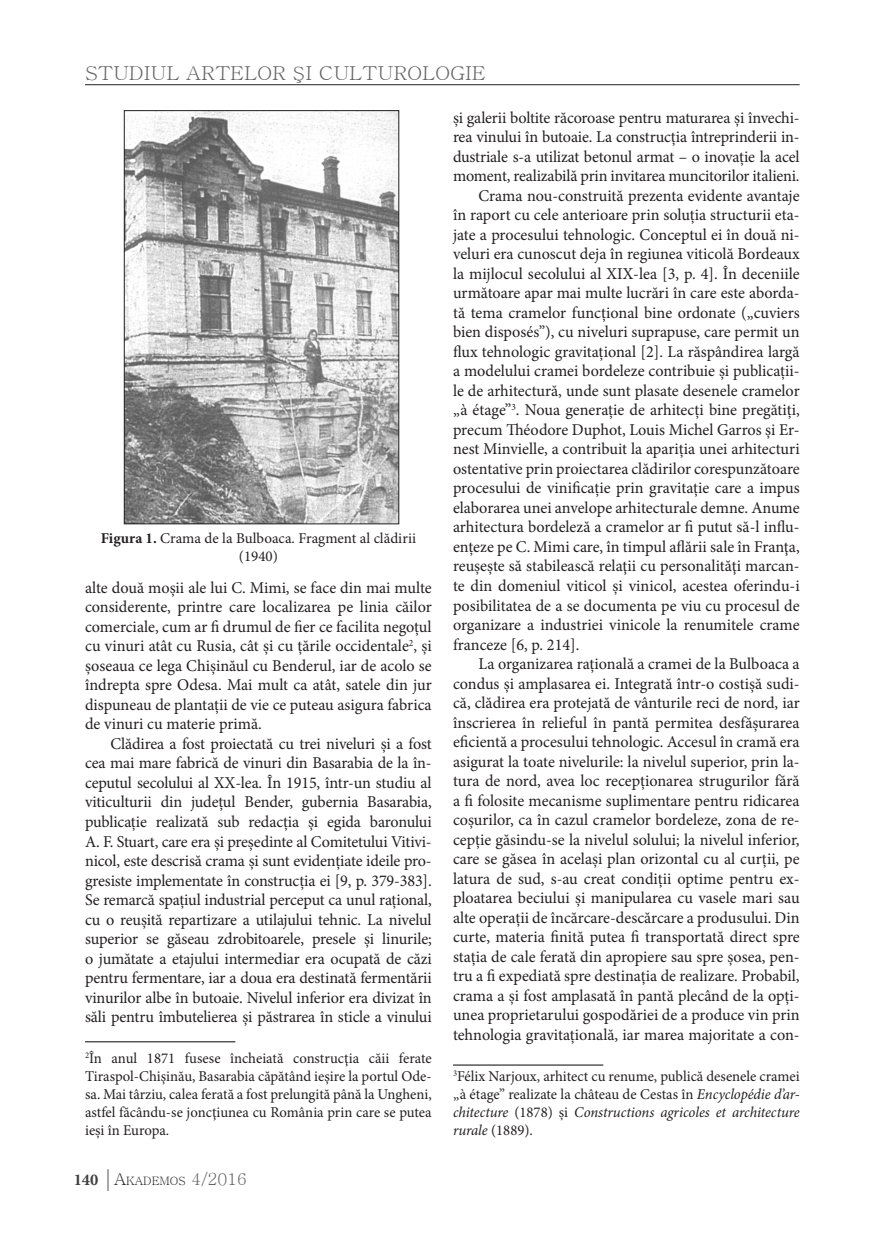
<style>
.page{position:relative;width:872px;height:1234px;background:#fff}
.page>*{position:absolute;margin:0;border:0;box-sizing:border-box;transform-origin:0 0}
.t1{font:19.2px "Batang";color:#636366;scale:1.06 1}
.Text_de_baza{font:16.5px/19.5px "Minion Pro";letter-spacing:-.005em;color:#231f20;text-align:justify}
.Text_de_baza-2{font:15px/18px "Minion Pro";color:#231f20;text-align:justify}
.legenda{font:15px/18px "Minion Pro";color:#231f20;text-align:center}
.t2{font:11.55px "Batang";color:#231f20}
.s1{font-weight:700}
.s2{font-family:"Minion Pro";font-weight:700;font-size:16.5px;color:#3e3e3f}
.s3{font-family:"Garamond";font-size:24px;color:#636366}
.s4{font-size:16.5px}
.s5{font-size:16.5px;color:#636366}
.s6{font-style:italic}
</style>
<div class="page">
<hr style="left:85px;top:84px;width:714px;height:1px;background:#231f20">
<img style="left:126px;top:112px;width:271px;height:410px">
<div style="left:124px;top:110px;width:275px;height:414px;border:1px solid #231f20"></div>
<hr style="left:85px;top:1040px;width:150px;height:2px;background:#231f20">
<hr style="left:453px;top:1064px;width:150px;height:1px;background:#231f20">
<p class="t1" style="left:85px;top:64px;width:379px">STUDIUL ARTELOR ŞI CULTUROLOGIE</p>
<p class="legenda" style="left:101px;top:529px;width:317px"><span class="s1">Figura 1.</span> Crama de la Bulboaca. Fragment al clădirii (1940)</p>
<p class="Text_de_baza" style="left:85px;top:577px;width:348px">alte două moșii ale lui C. Mimi, se face din mai multe considerente, printre care localizarea pe linia căilor comerciale, cum ar fi drumul de fier ce facilita negoțul cu vinuri atât cu Rusia, cât și cu țările occidentale<sup>2</sup>, și șoseaua ce lega Chişinăul cu Benderul, iar de acolo se îndrepta spre Odesa. Mai mult ca atât, satele din jur dispuneau de plantații de vie ce puteau asigura fabrica de vinuri cu materie primă.</p>
<p class="Text_de_baza" style="left:85px;top:733px;width:348px;text-indent:26px">Clădirea a fost proiectată cu trei niveluri și a fost cea mai mare fabrică de vinuri din Basarabia de la în&shy;ceputul secolului al XX-lea. În 1915, într-un studiu al viticulturii din județul Bender, gubernia Basarabia, publicație realizată sub redacția și egida baronului A. F. Stuart, care era și președinte al Comitetului Vitivi&shy;nicol, este descrisă crama și sunt evidențiate ideile pro&shy;gresiste implementate în construcția ei [9, p. 379-383].<br>Se remarcă spațiul industrial perceput ca unul rațional, cu o reușită repartizare a utilajului tehnic. La nivelul superior se găseau zdrobitoarele, presele și linurile; o jumătate a etajului intermediar era ocupată de căzi pentru fermentare, iar a doua era destinată fermentării vinurilor albe în butoaie. Nivelul inferior era divizat în săli pentru îmbutelierea și păstrarea în sticle a vinului</p>
<p class="Text_de_baza-2" style="left:85px;top:1049px;width:348px"><sup>2</sup>În anul 1871 fusese încheiată construcţia căii ferate Tiraspol-Chişinău, Basarabia căpătând ieşire la portul Ode&shy;sa. Mai târziu, calea ferată a fost prelungită până la Ungheni, astfel făcându-se joncţiunea cu România prin care se putea ieşi în Europa.</p>
<p class="t2" style="left:74px;top:1175px;width:175px"><span class="s2">140</span> <span class="s3">|</span><span class="s4">A</span>KADEMOS <span class="s5">4/2016</span></p>
<p class="Text_de_baza" style="left:453px;top:108px;width:348px">și galerii boltite răcoroase pentru maturarea și învechi&shy;rea vinului în butoaie. La construcția întreprinderii in&shy;dustriale s-a utilizat betonul armat – o inovație la acel moment, realizabilă prin invitarea muncitorilor italieni.</p>
<p class="Text_de_baza" style="left:453px;top:186px;width:348px;text-indent:26px">Crama nou-construită prezenta evidente avantaje în raport cu cele anterioare prin soluția structurii eta&shy;jate a procesului tehnologic. Conceptul ei în două ni&shy;veluri era cunoscut deja în regiunea viticolă Bordeaux la mijlocul secolului al XIX-lea [3, p. 4]. În deceniile următoare apar mai multe lucrări în care este aborda&shy;tă tema cramelor funcțional bine ordonate („cuviers bien disposés”), cu niveluri suprapuse, care permit un flux tehnologic gravitațional [2]. La răspândirea largă a modelului cramei bordeleze contribuie și publicații&shy;le de arhitectură, unde sunt plasate desenele cramelor „à étage”<sup>3</sup>. Noua generație de arhitecți bine pregătiți, precum Théodore Duphot, Louis Michel Garros și Er&shy;nest Minvielle, a contribuit la apariția unei arhitecturi ostentative prin proiectarea clădirilor corespunzătoare procesului de vinificație prin gravitație care a impus elaborarea unei anvelope arhitecturale demne. Anume arhitectura bordeleză a cramelor ar fi putut să-l influ&shy;ențeze pe C. Mimi care, în timpul aflării sale în Franţa, reuşeşte să stabilească relaţii cu personalităţi marcan&shy;te din domeniul viticol şi vinicol, acestea oferindu-i posibilitatea de a se documenta pe viu cu procesul de organizare a industriei vinicole la renumitele crame franceze [6, p. 214].</p>
<p class="Text_de_baza" style="left:453px;top:654px;width:348px;text-indent:26px">La organizarea rațională a cramei de la Bulboaca a condus și amplasarea ei. Integrată într-o costişă sudi&shy;că, clădirea era protejată de vânturile reci de nord, iar înscrierea în relieful în pantă permitea desfășurarea eficientă a procesului tehnologic. Accesul în cramă era asigurat la toate nivelurile: la nivelul superior, prin la&shy;tura de nord, avea loc recepționarea strugurilor fără a fi folosite mecanisme suplimentare pentru ridicarea coșurilor, ca în cazul cramelor bordeleze, zona de re&shy;cepție găsindu-se la nivelul solului; la nivelul inferior, care se găsea în același plan orizontal cu al curții, pe latura de sud, s-au creat condiții optime pentru ex&shy;ploatarea beciului și manipularea cu vasele mari sau alte operații de încărcare-descărcare a produsului. Din curte, materia finită putea fi transportată direct spre stația de cale ferată din apropiere sau spre șosea, pen&shy;tru a fi expediată spre destinația de realizare. Probabil, crama a și fost amplasată în pantă plecând de la opți&shy;unea proprietarului gospodăriei de a produce vin prin tehnologia gravitațională, iar marea majoritate a con-</p>
<p class="Text_de_baza-2" style="left:453px;top:1067px;width:348px"><sup>3</sup>Félix Narjoux, arhitect cu renume, publică desenele cramei „à étage” realizate la château de Cestas în <span class="s6">Encyclopédie d’ar&shy;chitecture</span> (1878) și <span class="s6">Constructions agricoles et architecture rurale</span> (1889).</p>
</div>
